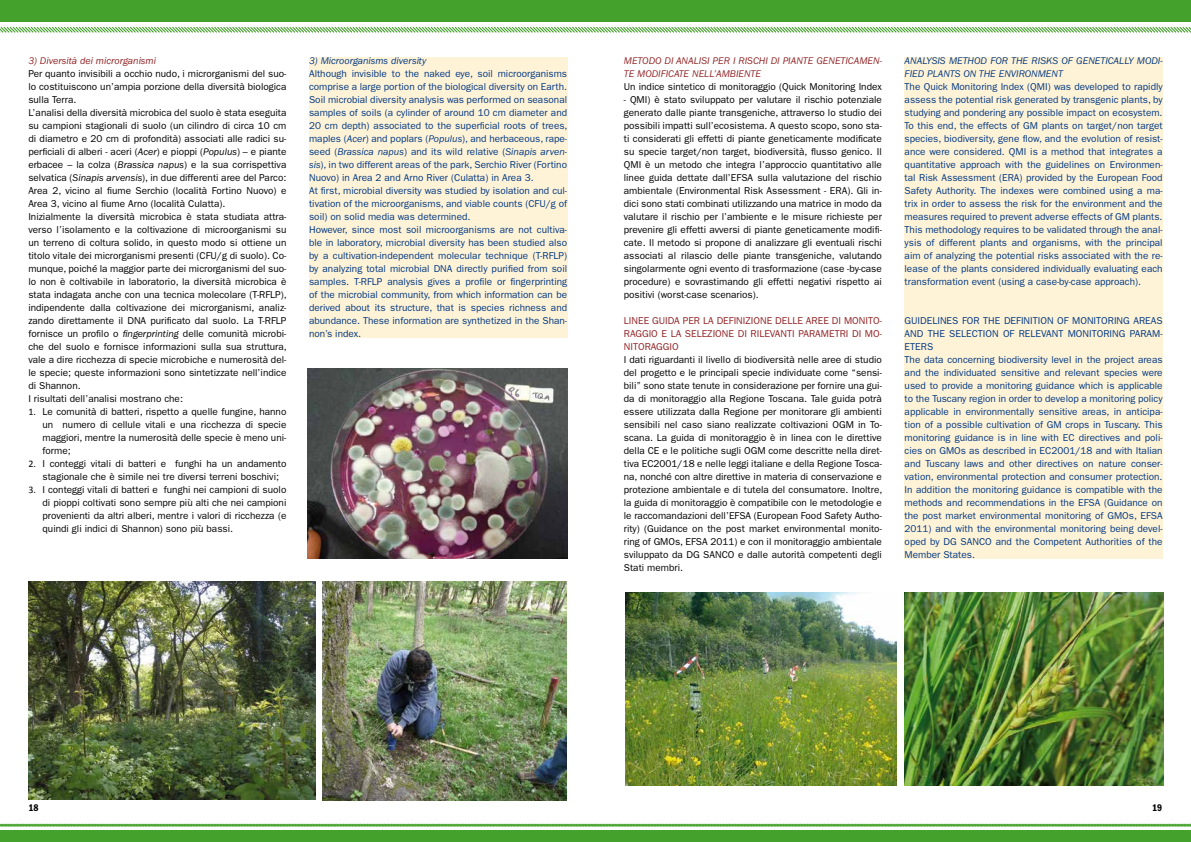
<style>
.page{position:relative;width:1191px;height:842px;background:#fff}
.page>*{position:absolute;margin:0;border:0;box-sizing:border-box;transform-origin:0 0}
.t1{font:10px/13px "ITC Franklin Gothic Std";color:#000;text-align:justify}
.t2{font:10px/13px "ITC Franklin Gothic Std";color:#003882}
.t3{font:italic 10px/13px "ITC Franklin Gothic Std";color:#912224}
.t4{font:10px/13px "ITC Franklin Gothic Std";color:#912224;text-align:justify}
.t5{font:italic 10px/13px "ITC Franklin Gothic Std";color:#003882}
.t6{font:10px "ITC Franklin Gothic Std Dm Cd";color:#000}
.s1{font-style:italic}
.s2{font-family:"Calibri"}
</style>
<div class="page">
<div style="left:0;top:0;width:1191px;height:22px;background:#44a12b"></div>
<div style="left:0;top:831px;width:1191px;height:11px;background:#44a12b"></div>
<svg style="left:0;top:823px;width:1191px;height:4px;background:#8bc47c"></svg>
<svg style="left:0;top:26px;width:1191px;height:7px"></svg>
<div style="left:904px;top:57px;width:259px;height:501px;background:#fff3d7"></div>
<div style="left:309px;top:57px;width:258px;height:280px;background:#fff3d7"></div>
<img style="left:308px;top:368px;width:259px;height:190px">
<img style="left:322px;top:582px;width:244px;height:219px">
<img style="left:625px;top:592px;width:271px;height:193px">
<img style="left:904px;top:592px;width:259px;height:193px">
<img style="left:28px;top:582px;width:288px;height:217px">
<p class="t3" style="left:28px;top:54px;width:129px">3) Diversità dei microrganismi</p>
<p class="t1" style="left:28px;top:67px;width:260px;text-align:left">Per quanto invisibili a occhio nudo, i microrganismi del suo&shy;lo costituiscono un’ampia porzione della diversità biologica sulla Terra.<br>L’analisi della diversità microbica del suolo è stata eseguita su campioni stagionali di suolo (un cilindro di circa 10 cm di diametro e 20 cm di profondità) associati alle radici su&shy;perficiali di alberi - aceri (<span class="s1">Acer</span>) e pioppi (<span class="s1">Populus</span>) – e piante erbacee – la colza (<span class="s1">Brassica napus</span>) e la sua corrispettiva selvatica (<span class="s1">Sinapis arvensis</span>), in due differenti aree del Parco:<br>Area 2, vicino al fiume Serchio (località Fortino Nuovo) e Area 3, vicino al fiume Arno (località Culatta).<br>Inizialmente la diversità microbica è stata studiata attra&shy;verso l’isolamento e la coltivazione di microorganismi su un terreno di coltura solido, in questo modo si ottiene un titolo vitale dei microrganismi presenti (CFU/g di suolo). Co&shy;munque, poiché la maggior parte dei microrganismi del suo&shy;lo non è coltivabile in laboratorio, la diversità microbica è stata indagata anche con una tecnica molecolare (T-RFLP), indipendente dalla coltivazione dei microrganismi, analiz&shy;zando direttamente il DNA purificato dal suolo. La T-RFLP fornisce un profilo o <span class="s1">fingerprinting</span> delle comunità microbi&shy;che del suolo e fornisce informazioni sulla sua struttura, vale a dire ricchezza di specie microbiche e numerosità del&shy;le specie; queste informazioni sono sintetizzate nell’indice di Shannon.<br>I risultati dell’analisi mostrano che:</p>
<p class="t1" style="left:43px;top:405px;width:245px;text-indent:-14px"><span class="s2">1.</span> Le comunità di batteri, rispetto a quelle fungine, hanno un numero di cellule vitali e una ricchezza di specie maggiori, mentre la numerosità delle specie è meno uni&shy;forme;</p>
<p class="t1" style="left:43px;top:457px;width:245px;text-indent:-14px"><span class="s2">2.</span> I conteggi vitali di batteri e funghi ha un andamento stagionale che è simile nei tre diversi terreni boschivi;</p>
<p class="t1" style="left:43px;top:483px;width:245px;text-indent:-14px"><span class="s2">3.</span> I conteggi vitali di batteri e funghi nei campioni di suolo di pioppi coltivati sono sempre più alti che nei campioni provenienti da altri alberi, mentre i valori di ricchezza (e quindi gli indici di Shannon) sono più bassi.</p>
<p class="t5" style="left:309px;top:54px;width:119px">3) Microorganisms diversity</p>
<p class="t2" style="left:309px;top:67px;width:260px">Although invisible to the naked eye, soil microorganisms comprise a large portion of the biological diversity on Earth.<br>Soil microbial diversity analysis was performed on seasonal samples of soils (a cylinder of around 10 cm diameter and 20 cm depth) associated to the superficial roots of trees, maples (<span class="s1">Acer</span>) and poplars (<span class="s1">Populus</span>), and herbaceous, rape&shy;seed (<span class="s1">Brassica napus</span>) and its wild relative (<span class="s1">Sinapis arven&shy;sis</span>), in two different areas of the park, Serchio River (Fortino Nuovo) in Area 2 and Arno River (Culatta) in Area 3.<br>At first, microbial diversity was studied by isolation and cul&shy;tivation of the microorganisms, and viable counts (CFU/g of soil) on solid media was determined.<br>However, since most soil microorganisms are not cultiva&shy;ble in laboratory, microbial diversity has been studied also by a cultivation-independent molecular technique (T-RFLP) by analyzing total microbial DNA directly purified from soil samples. T-RFLP analysis gives a profile or fingerprinting of the microbial community, from which information can be derived about its structure, that is species richness and abundance. These information are synthetized in the Shan&shy;non’s index.</p>
<p class="t3" style="left:624px;top:54px;width:260px">METODO DI ANALISI PER I RISCHI DI PIANTE GENETICAMEN-<br>TE MODIFICATE NELL’AMBIENTE</p>
<p class="t1" style="left:624px;top:80px;width:259px">Un indice sintetico di monitoraggio (Quick Monitoring Index</p>
<p class="t1" style="left:624px;top:93px;width:259px">- QMI) è stato sviluppato per valutare il rischio potenziale generato dalle piante transgeniche, attraverso lo studio dei possibili impatti sull’ecosistema. A questo scopo, sono sta&shy;ti considerati gli effetti di piante geneticamente modificate su specie target/non target, biodiversità, flusso genico. Il QMI è un metodo che integra l’approccio quantitativo alle linee guida dettate dall’EFSA sulla valutazione del rischio ambientale (Environmental Risk Assessment - ERA). Gli in&shy;dici sono stati combinati utilizzando una matrice in modo da valutare il rischio per l’ambiente e le misure richieste per prevenire gli effetti avversi di piante geneticamente modifi&shy;cate. Il metodo si propone di analizzare gli eventuali rischi associati al rilascio delle piante transgeniche, valutando singolarmente ogni evento di trasformazione (case -by-case procedure) e sovrastimando gli effetti negativi rispetto ai positivi (worst-case scenarios).</p>
<p class="t4" style="left:624px;top:314px;width:259px">LINEE GUIDA PER LA DEFINIZIONE DELLE AREE DI MONITO-RAGGIO E LA SELEZIONE DI RILEVANTI PARAMETRI DI MO-NITORAGGIO</p>
<p class="t1" style="left:624px;top:353px;width:260px">I dati riguardanti il livello di biodiversità nelle aree di studio del progetto e le principali specie individuate come “sensi&shy;bili” sono state tenute in considerazione per fornire una gui&shy;da di monitoraggio alla Regione Toscana. Tale guida potrà essere utilizzata dalla Regione per monitorare gli ambienti sensibili nel caso siano realizzate coltivazioni OGM in To&shy;scana. La guida di monitoraggio è in linea con le direttive della CE e le politiche sugli OGM come descritte nella diret&shy;tiva EC2001/18 e nelle leggi italiane e della Regione Tosca&shy;na, nonché con altre direttive in materia di conservazione e protezione ambientale e di tutela del consumatore. Inoltre, la guida di monitoraggio è compatibile con le metodologie e le raccomandazioni dell’EFSA (European Food Safety Autho&shy;rity) (Guidance on the post market environmental monito&shy;ring of GMOs, EFSA 2011) e con il monitoraggio ambientale sviluppato da DG SANCO e dalle autorità competenti degli Stati membri.</p>
<p class="t5" style="left:904px;top:54px;width:260px">ANALYSIS METHOD FOR THE RISKS OF GENETICALLY MODI-<br>FIED PLANTS ON THE ENVIRONMENT</p>
<p class="t2" style="left:904px;top:80px;width:259px;text-align:justify">The Quick Monitoring Index (QMI) was developed to rapidly assess the potential risk generated by transgenic plants, by studying and pondering any possible impact on ecosystem.<br>To this end, the effects of GM plants on target/non target species, biodiversity, gene flow, and the evolution of resist&shy;ance were considered. QMI is a method that integrates a quantitative approach with the guidelines on Environmen&shy;tal Risk Assessment (ERA) provided by the European Food Safety Authority. The indexes were combined using a ma&shy;trix in order to assess the risk for the environment and the measures required to prevent adverse effects of GM plants.<br>This methodology requires to be validated through the anal&shy;ysis of different plants and organisms, with the principal aim of analyzing the potential risks associated with the re&shy;lease of the plants considered individually evaluating each transformation event (using a case-by-case approach).</p>
<p class="t2" style="left:904px;top:314px;width:259px">GUIDELINES FOR THE DEFINITION OF MONITORING AREAS AND THE SELECTION OF RELEVANT MONITORING PARAM-ETERS<br>The data concerning biodiversity level in the project areas and the individuated sensitive and relevant species were used to provide a monitoring guidance which is applicable to the Tuscany region in order to develop a monitoring policy applicable in environmentally sensitive areas, in anticipa&shy;tion of a possible cultivation of GM crops in Tuscany. This monitoring guidance is in line with EC directives and poli&shy;cies on GMOs as described in EC2001/18 and with Italian and Tuscany laws and other directives on nature conser&shy;vation, environmental protection and consumer protection.<br>In addition the monitoring guidance is compatible with the methods and recommendations in the EFSA (Guidance on the post market environmental monitoring of GMOs, EFSA 2011) and with the environmental monitoring being devel&shy;oped by DG SANCO and the Competent Authorities of the Member States.</p>
<p class="t6" style="left:28px;top:802px;width:12px">18</p>
<p class="t6" style="left:1152px;top:802px;width:12px">19</p>
</div>
